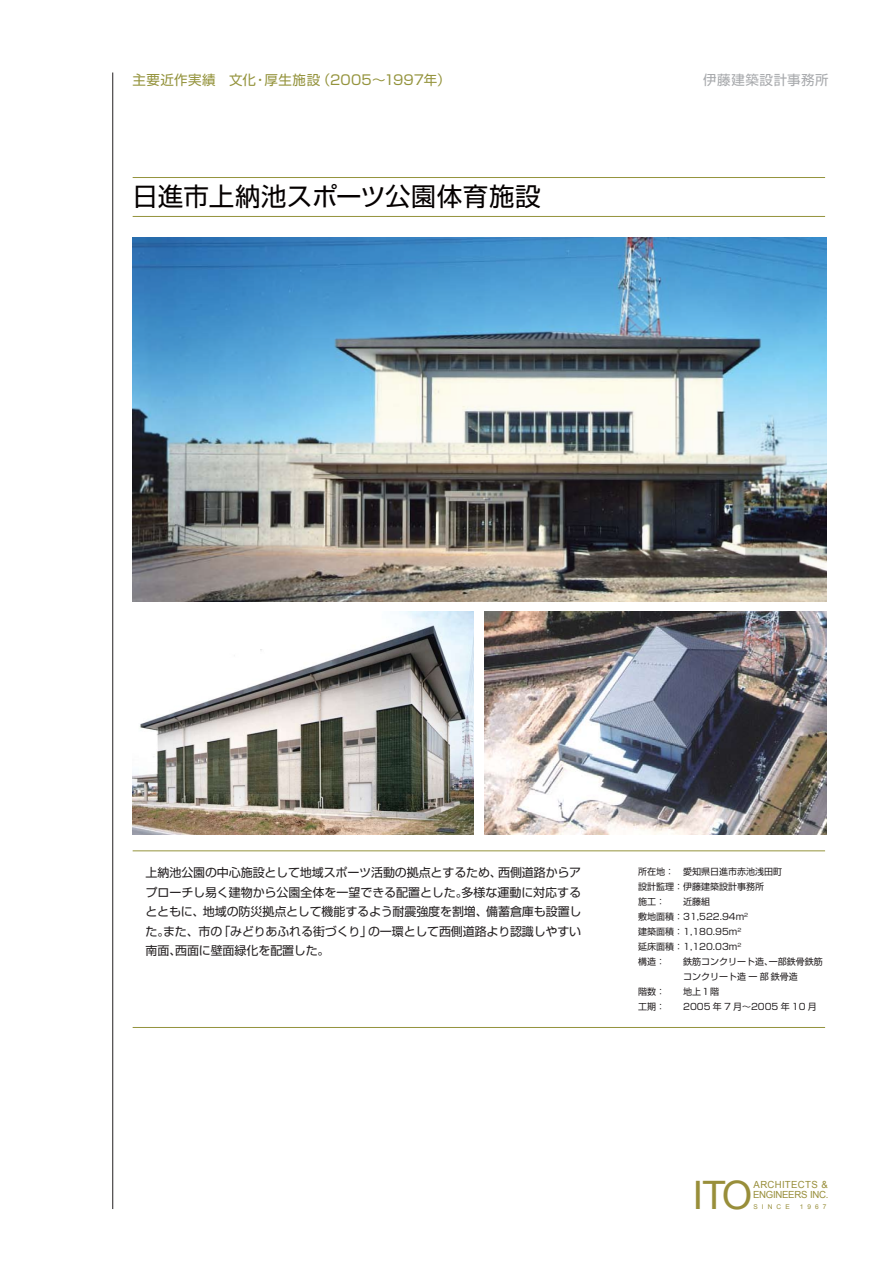
<style>
.page{position:relative;width:893px;height:1263px;background:#fff}
.page>*{position:absolute;margin:0;border:0;box-sizing:border-box;transform-origin:0 0}
.t1{font:39.15px "Arial";color:#988e3a}
.t2{font:25.5px "Shin Go Pro";letter-spacing:.01em;color:#050100}
.t3{font:13.5px "Shin Go Pro";letter-spacing:.02em;color:#94933c}
.t4{font:13.5px "Shin Go Pro";letter-spacing:.035em;color:#a7a9ac}
.t5{font:12px/19.5px "Shin Go Pro";letter-spacing:-.01em;color:#231f20;text-align:justify}
.t6{font:9.75px/9.8px "Arial";letter-spacing:-.01em;color:#988e3a}
.t7{font:9px/15px "Shin Go Pro";color:#231f20}
.t8{font:6.6px "Arial";letter-spacing:.62em;color:#988e3a}
</style>
<div class="page">
<img style="left:132px;top:612px;width:341px;height:222px">
<img style="left:485px;top:612px;width:341px;height:222px">
<img style="left:132px;top:237px;width:694px;height:364px">
<hr style="left:112px;top:73px;width:1px;height:1136px;background:#231f20">
<hr style="left:133px;top:216px;width:692px;height:1px;background:#94933c">
<hr style="left:133px;top:850px;width:692px;height:1px;background:#94933c">
<hr style="left:133px;top:1027px;width:692px;height:1px;background:#94933c">
<hr style="left:133px;top:177px;width:692px;height:1px;background:#94933c">
<p class="t3" style="left:133px;top:69px;width:320px">主要近作実績 文化・厚生施設（2005～1997年）</p>
<p class="t4" style="left:703px;top:69px;width:127px">伊藤建築設計事務所</p>
<h2 class="t2" style="left:133px;top:175px;width:410px">日進市上納池スポーツ公園体育施設</h2>
<p class="t5" style="left:145px;top:862px;width:437px">上納池公園の中心施設として地域スポーツ活動の拠点とするため、西側道路からアプローチし易く建物から公園全体を一望できる配置とした。多様な運動に対応するとともに、地域の防災拠点として機能するよう耐震強度を割増、備蓄倉庫も設置した。また、市の「みどりあふれる街づくり」の一環として西側道路より認識しやすい南面、西面に壁面緑化を配置した。</p>
<p class="t7" style="left:638px;top:863px;width:127px">所在地：<br>設計監理：伊藤建築設計事務所施工：<br>敷地面積：31,522.94m<sup>2<br></sup>建築面積：1,180.95m<sup>2<br></sup>延床面積：1,120.03m<sup>2<br></sup>構造：</p>
<p class="t7" style="left:638px;top:983px;width:28px">階数：工期：</p>
<p class="t7" style="left:683px;top:863px;width:101px">愛知県日進市赤池浅田町</p>
<p class="t7" style="left:683px;top:893px;width:28px">近藤組</p>
<p class="t7" style="left:683px;top:953px;width:141px">鉄筋コンクリート造、一部鉄骨鉄筋コンクリート造一部鉄骨造<br>地上１階<br>2005 年 7 月～2005 年 10 月</p>
<h1 class="t1" style="left:692px;top:1170px;width:61px">ITO</h1>
<p class="t6" style="left:753px;top:1180px;width:77px">ARCHITECTS &amp;<br>ENGINEERS INC.</p>
<p class="t8" style="left:753px;top:1202px;width:38px">SINCE</p>
<p class="t8" style="left:800px;top:1202px;width:28px">1967</p>
</div>
